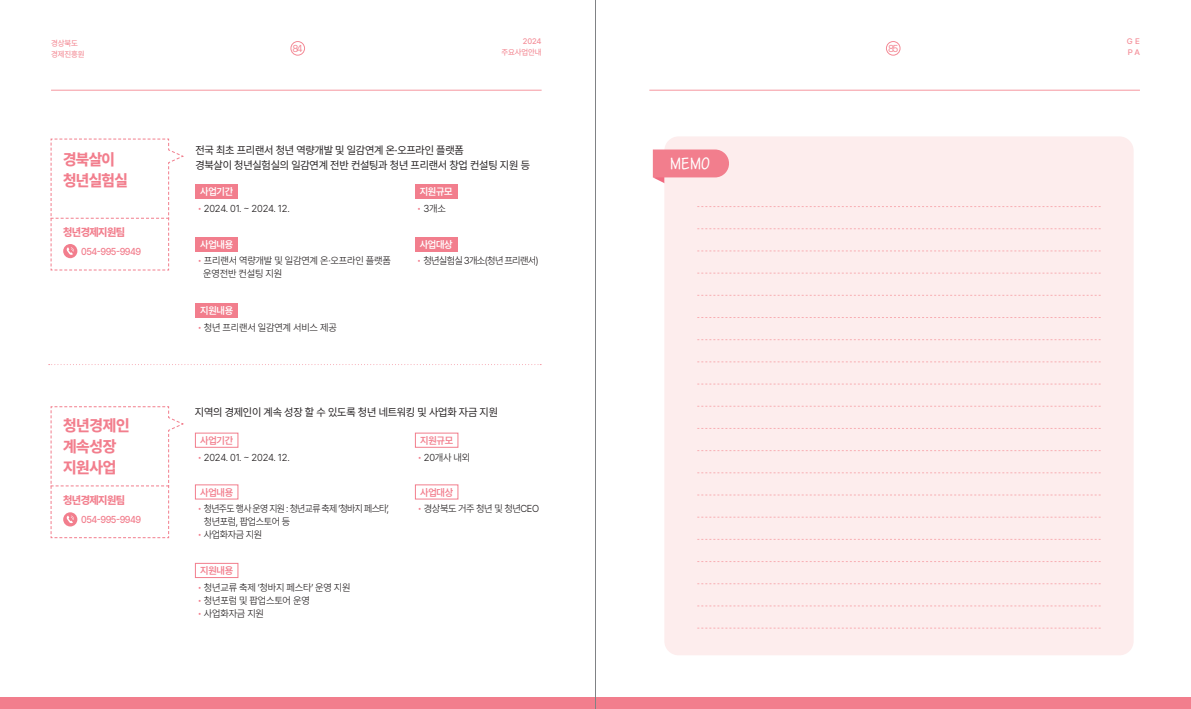
<style>
.page{position:relative;width:1191px;height:709px;background:#fff}
.page>*{position:absolute;margin:0;border:0;box-sizing:border-box;transform-origin:0 0}
.t1{font:800 16px/21px "Pretendard";letter-spacing:-.02em;color:#f27e8d}
.t2{font:800 16px/21px "Pretendard";letter-spacing:-.04em;color:#f27e8d}
.t3{font:16px "Korean CNM L";color:#fff}
.t4{font:11px/15px "Pretendard";letter-spacing:-.02em;color:#231f20}
.t5{font:800 11px "Pretendard";letter-spacing:-.05em;color:#f27e8d}
.t6{font:300 10px/13px "Pretendard";letter-spacing:-.02em;color:#231f20}
.t7{font:300 10px "Pretendard";letter-spacing:-.06em;color:#231f20;scale:.94 1}
.t8{font:300 10px "Pretendard";letter-spacing:-.04em;color:#231f20}
.t9{font:500 10px "Pretendard";letter-spacing:-.05em;color:#f27e8d;scale:.92 1}
.t10{font:300 10px/16.4px "Pretendard";letter-spacing:-.07em;color:#231f20}
.t11{font:600 10px/16.9px "Pretendard";letter-spacing:-.03em;color:#fff}
.t12{font:600 10px "Pretendard";letter-spacing:-.03em;color:#f27e8d}
.t13{font:10px "Pretendard";color:#f48a96}
.t14{font:500 8px/11px "Pretendard";letter-spacing:-.01em;color:#f4909a}
.t15{font:500 8px/11px "Pretendard";letter-spacing:-.01em;color:#f4909a;scale:1.04 1}
.s1{font-family:"Korean GD19 R";font-weight:400;color:#f27e8d}
.s2{font-weight:300;color:#231f20}
.s3{font-weight:600;color:#fff}
.s4{font-weight:600;color:#f27e8d}
</style>
<div class="page">
<hr style="left:51px;top:90px;width:490px;height:1px;background:#f5969f">
<div style="left:291px;top:41px;width:14px;height:14px;border:1px solid #f48a96;border-radius:50%"></div>
<div style="left:886px;top:41px;width:14px;height:14px;border:1px solid #f48a96;border-radius:50%"></div>
<hr style="left:649px;top:90px;width:491px;height:1px;background:#f5969f">
<div style="left:0;top:696px;width:1191px;height:13px;background:#f27e8d"></div>
<hr style="left:595px;top:0;width:1px;height:709px;background:#808285">
<svg style="left:49px;top:364px;width:492px;height:1px"></svg>
<div style="left:195px;top:184px;width:43px;height:15px;background:#f27e8d"></div>
<div style="left:195px;top:237px;width:43px;height:14px;background:#f27e8d"></div>
<div style="left:195px;top:432px;width:43px;height:16px;border:1px solid #f27e8d"></div>
<div style="left:415px;top:432px;width:43px;height:16px;border:1px solid #f27e8d"></div>
<div style="left:195px;top:484px;width:43px;height:15px;border:1px solid #f27e8d"></div>
<div style="left:415px;top:484px;width:43px;height:15px;border:1px solid #f27e8d"></div>
<div style="left:195px;top:563px;width:43px;height:15px;border:1px solid #f27e8d"></div>
<div style="left:195px;top:303px;width:43px;height:14px;background:#f27e8d"></div>
<div style="left:415px;top:184px;width:42px;height:15px;background:#f27e8d"></div>
<div style="left:415px;top:237px;width:42px;height:14px;background:#f27e8d"></div>
<svg style="left:50px;top:138px;width:134px;height:133px"></svg>
<svg style="left:50px;top:406px;width:134px;height:132px"></svg>
<div style="left:664px;top:136px;width:469px;height:519px;background:#fdeded;border-radius:14px"></div>
<svg style="left:653px;top:149px;width:76px;height:34px"></svg>
<svg style="left:697px;top:206px;width:403px;height:1px"></svg>
<svg style="left:697px;top:228px;width:403px;height:1px"></svg>
<svg style="left:697px;top:251px;width:403px;height:1px"></svg>
<svg style="left:697px;top:273px;width:403px;height:1px"></svg>
<svg style="left:697px;top:295px;width:403px;height:1px"></svg>
<svg style="left:697px;top:317px;width:403px;height:1px"></svg>
<svg style="left:697px;top:339px;width:403px;height:1px"></svg>
<svg style="left:697px;top:361px;width:403px;height:1px"></svg>
<svg style="left:697px;top:384px;width:403px;height:1px"></svg>
<svg style="left:697px;top:406px;width:403px;height:1px"></svg>
<svg style="left:697px;top:428px;width:403px;height:1px"></svg>
<svg style="left:697px;top:450px;width:403px;height:1px"></svg>
<svg style="left:697px;top:472px;width:403px;height:1px"></svg>
<svg style="left:697px;top:495px;width:403px;height:1px"></svg>
<svg style="left:697px;top:517px;width:403px;height:1px"></svg>
<svg style="left:697px;top:539px;width:403px;height:1px"></svg>
<svg style="left:697px;top:561px;width:403px;height:1px"></svg>
<svg style="left:697px;top:583px;width:403px;height:1px"></svg>
<svg style="left:697px;top:605px;width:403px;height:1px"></svg>
<svg style="left:697px;top:628px;width:403px;height:1px"></svg>
<p class="t14" style="left:51px;top:37px;width:35px">경상북도 경제진흥원</p>
<p class="t14" style="left:501px;top:36px;width:42px;text-align:right">2024 주요사업안내</p>
<p class="t15" style="left:1126px;top:36px;width:14px">G E<br>P A</p>
<p class="t13" style="left:292px;top:41px;width:12px">84</p>
<p class="t13" style="left:888px;top:41px;width:12px">85</p>
<h1 class="t2" style="left:63px;top:148px;width:66px">경북살이 청년실험실</h1>
<p class="t5" style="left:63px;top:224px;width:63px">청년경제지원팀</p>
<p class="t9" style="left:81px;top:244px;width:67px">054-995-9949</p>
<h1 class="t1" style="left:63px;top:414px;width:68px">청년경제인 계속성장 지원사업</h1>
<p class="t5" style="left:63px;top:492px;width:63px">청년경제지원팀</p>
<p class="t9" style="left:81px;top:512px;width:67px">054-995-9949</p>
<p class="t4" style="left:195px;top:142px;width:336px">전국 최초 프리랜서 청년 역량개발 및 일감연계 온·오프라인 플랫폼<br>경북살이 청년실험실의 일감연계 전반 컨설팅과 청년 프리랜서 창업 컨설팅 지원 등</p>
<p class="t11" style="left:200px;top:183px;width:34px">사업기간</p>
<p class="t11" style="left:415px;top:183px;width:39px;text-indent:5px">지원규모 <span class="s1">·</span><span class="s2">3개소</span></p>
<p class="t10" style="left:415px;top:236px;width:125px;text-indent:5px"><span class="s3">사업대상<br></span><span class="s1">·</span>청년실험실 3개소(청년 프리랜서)</p>
<p class="t6" style="left:195px;top:202px;width:96px"><span class="s1">·</span>2024. 01. ~ 2024. 12.</p>
<p class="t11" style="left:200px;top:235px;width:34px">사업내용</p>
<p class="t6" style="left:203px;top:254px;width:189px;text-indent:-8px"><span class="s1">·</span>프리랜서 역량개발 및 일감연계 온·오프라인 플랫폼 운영전반 컨설팅 지원</p>
<p class="t11" style="left:200px;top:301px;width:34px">지원내용</p>
<p class="t6" style="left:195px;top:321px;width:143px"><span class="s1">·</span>청년 프리랜서 일감연계 서비스 제공</p>
<p class="t4" style="left:195px;top:404px;width:305px">지역의 경제인이 계속 성장 할 수 있도록 청년 네트워킹 및 사업화 자금 지원</p>
<p class="t12" style="left:200px;top:433px;width:34px">사업기간</p>
<p class="t12" style="left:420px;top:433px;width:34px">지원규모</p>
<p class="t6" style="left:195px;top:450px;width:96px"><span class="s1">·</span>2024. 01. ~ 2024. 12.</p>
<p class="t6" style="left:415px;top:450px;width:56px"><span class="s1">·</span>20개사 내외</p>
<p class="t12" style="left:200px;top:485px;width:34px">사업내용</p>
<p class="t12" style="left:420px;top:485px;width:34px">사업대상</p>
<p class="t7" style="left:195px;top:501px;width:208px"><span class="s1">·</span>청년주도 행사 운영 지원 : 청년교류 축제 ‘청바지 페스타’,</p>
<p class="t8" style="left:204px;top:514px;width:88px">청년포럼, 팝업스토어 등</p>
<p class="t6" style="left:195px;top:527px;width:68px"><span class="s1">·</span>사업화자금 지원</p>
<p class="t8" style="left:415px;top:501px;width:125px"><span class="s1">·</span>경상북도 거주 청년 및 청년CEO</p>
<p class="t6" style="left:195px;top:561px;width:157px;line-height:17.2px;text-indent:5px"><span class="s4">지원내용<br></span><span class="s1">·</span>청년교류 축제 ‘청바지 페스타’ 운영 지원</p>
<p class="t6" style="left:195px;top:594px;width:116px"><span class="s1">·</span>청년포럼 및 팝업스토어 운영 <span class="s1">·</span>사업화자금 지원</p>
<h1 class="t3" style="left:670px;top:156px;width:41px">MEMO</h1>
</div>
